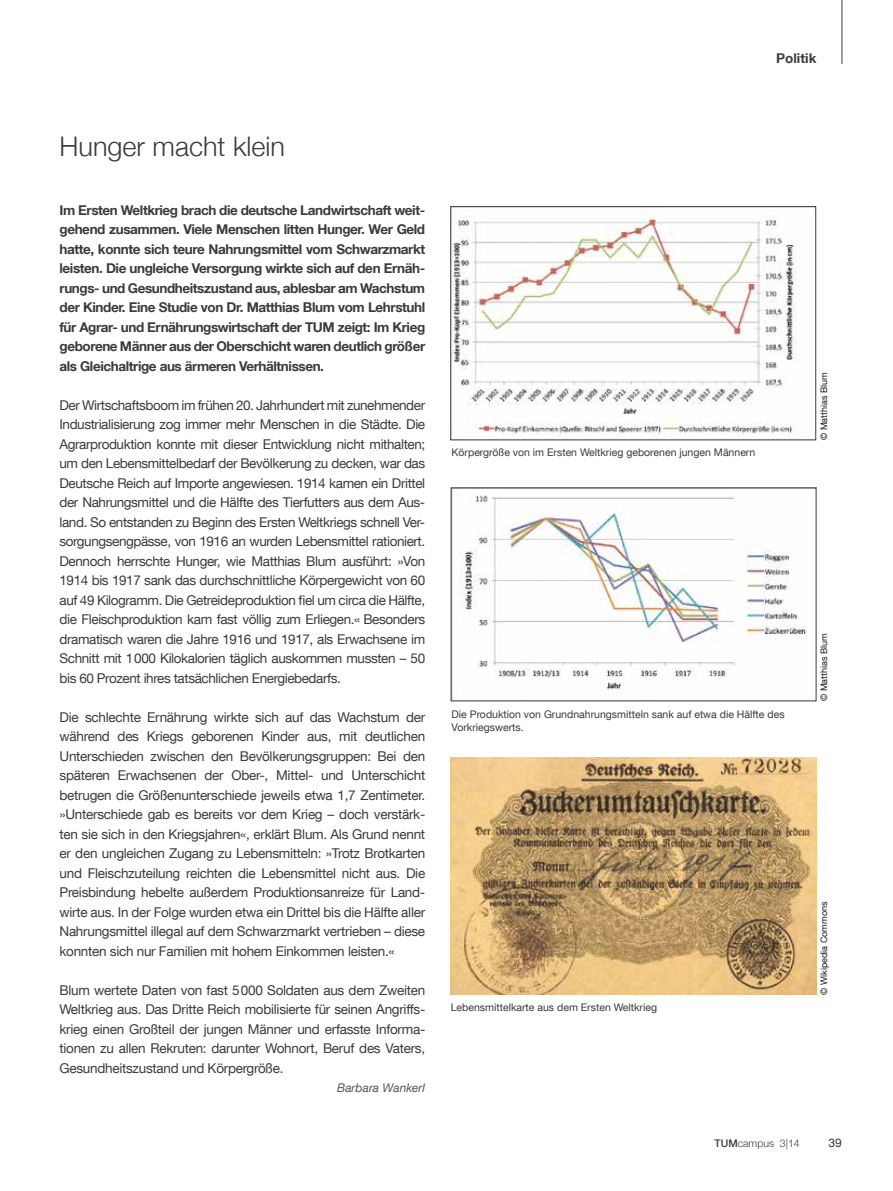
<style>
.page{position:relative;width:893px;height:1191px;background:#fff}
.page>*{position:absolute;margin:0;border:0;box-sizing:border-box;transform-origin:0 0}
.t1{font:300 27px "Helvetica Neue";color:#3b3b3a}
.t2{font:13.5px/19.5px "TUM Neue Helvetica";letter-spacing:-.02em;color:#3b3b3a;text-align:justify}
.t3{font:700 13.5px/19.5px "TUM Neue Helvetica";letter-spacing:-.03em;color:#3b3b3a;text-align:justify}
.t4{font:700 13.5px "TUM Neue Helvetica";color:#3b3b3a}
.t5{font:italic 12px "TUM Neue Helvetica";color:#565656}
.t6{font:12px "TUM Neue Helvetica";color:#3b3b3a}
.t7{font:10.5px/13.5px "TUM Neue Helvetica";color:#3b3b3a}
.t8{font:300 10.5px "Helvetica Neue";color:#3b3b3a}
.t9{font:9px "TUM Neue Helvetica";color:#1a1a18}
.s1{font-weight:500}
</style>
<div class="page">
<hr style="left:842px;top:0;width:1px;height:64px;background:#3b3b3a">
<img style="left:452px;top:215px;width:344px;height:223px">
<div style="left:450px;top:206px;width:366px;height:234px;border:1px solid #3b3b3a"></div>
<img style="left:460px;top:495px;width:346px;height:198px">
<img style="left:450px;top:757px;width:366px;height:238px">
<p class="t4" style="left:776px;top:49px;width:42px">Politik</p>
<h1 class="t1" style="left:60px;top:130px;width:227px">Hunger macht klein</h1>
<p class="t3" style="left:60px;top:200px;width:367px">Im Ersten Weltkrieg brach die deutsche Landwirtschaft weit&shy;gehend zusammen. Viele Menschen litten Hunger. Wer Geld hatte, konnte sich teure Nahrungsmittel vom Schwarzmarkt leisten. Die ungleiche Versorgung wirkte sich auf den Ernäh&shy;rungs- und Gesundheitszustand aus, ablesbar am Wachstum der Kinder. Eine Studie von Dr. Matthias Blum vom Lehrstuhl für Agrar- und Ernährungswirtschaft der TUM zeigt: Im Krieg geborene Männer aus der Oberschicht waren deutlich größer als Gleichaltrige aus ärmeren Verhältnissen.</p>
<p class="t2" style="left:60px;top:395px;width:367px">Der Wirtschaftsboom im frühen 20. Jahrhundert mit zunehmender Industrialisierung zog immer mehr Menschen in die Städte. Die Agrarproduktion konnte mit dieser Entwicklung nicht mithalten; um den Lebensmittelbedarf der Bevölkerung zu decken, war das Deutsche Reich auf Importe angewiesen. 1914 kamen ein Drittel der Nahrungsmittel und die Hälfte des Tierfutters aus dem Aus&shy;land. So entstanden zu Beginn des Ersten Weltkriegs schnell Ver&shy;sorgungsengpässe, von 1916 an wurden Lebensmittel rationiert.<br>Dennoch herrschte Hunger, wie Matthias Blum ausführt: »Von 1914 bis 1917 sank das durchschnittliche Körpergewicht von 60 auf 49 Kilogramm. Die Getreideproduktion fiel um circa die Hälfte, die Fleischproduktion kam fast völlig zum Erliegen.« Besonders dramatisch waren die Jahre 1916 und 1917, als Erwachsene im Schnitt mit 1000 Kilokalorien täglich auskommen mussten – 50 bis 60 Prozent ihres tatsächlichen Energiebedarfs.</p>
<p class="t2" style="left:60px;top:707px;width:367px">Die schlechte Ernährung wirkte sich auf das Wachstum der während des Kriegs geborenen Kinder aus, mit deutlichen Unterschieden zwischen den Bevölkerungsgruppen: Bei den späteren Erwachsenen der Ober-, Mittel- und Unterschicht betrugen die Größenunterschiede jeweils etwa 1,7 Zentimeter. »Unterschiede gab es bereits vor dem Krieg – doch verstärk&shy;ten sie sich in den Kriegsjahren«, erklärt Blum. Als Grund nennt er den ungleichen Zugang zu Lebensmitteln: »Trotz Brotkarten und Fleischzuteilung reichten die Lebensmittel nicht aus. Die Preisbindung hebelte außerdem Produktionsanreize für Land&shy;wirte aus. In der Folge wurden etwa ein Drittel bis die Hälfte aller Nahrungsmittel illegal auf dem Schwarzmarkt vertrieben – diese konnten sich nur Familien mit hohem Einkommen leisten.«</p>
<p class="t2" style="left:60px;top:979px;width:367px">Blum wertete Daten von fast 5000 Soldaten aus dem Zweiten Weltkrieg aus. Das Dritte Reich mobilisierte für seinen Angriffs&shy;krieg einen Großteil der jungen Männer und erfasste Informa&shy;tionen zu allen Rekruten: darunter Wohnort, Beruf des Vaters, Gesundheitszustand und Körpergröße.</p>
<p class="t5" style="left:337px;top:1080px;width:90px">Barbara Wankerl</p>
<p class="t7" style="left:452px;top:445px;width:305px">Körpergröße von im Ersten Weltkrieg geborenen jungen Männern</p>
<p class="t9" style="left:818px;top:440px;width:69px;rotate:-90deg">© Matthias Blum</p>
<p class="t7" style="left:452px;top:707px;width:334px">Die Produktion von Grundnahrungsmitteln sank auf etwa die Hälfte des<br>Vorkriegswerts.</p>
<p class="t9" style="left:818px;top:701px;width:69px;rotate:-90deg">© Matthias Blum</p>
<p class="t7" style="left:451px;top:1000px;width:208px">Lebensmittelkarte aus dem Ersten Weltkrieg</p>
<p class="t9" style="left:818px;top:995px;width:95px;rotate:-90deg">© Wikipedia Commons</p>
<p class="t8" style="left:715px;top:1137px;width:87px"><span class="s1">TUM</span>campus 3|14</p>
<p class="t6" style="left:829px;top:1135px;width:15px">39</p>
</div>
